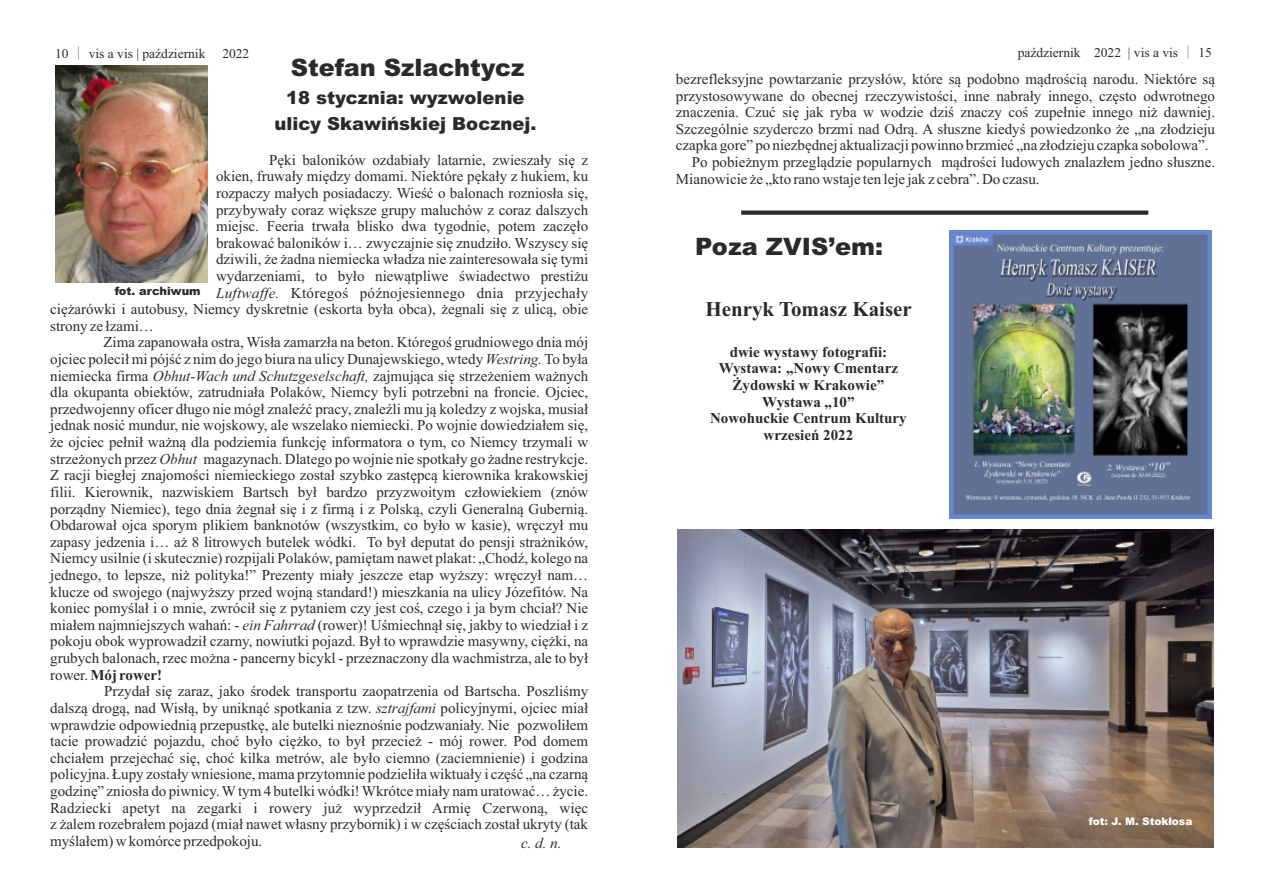
<style>
.page{position:relative;width:1263px;height:893px;background:#fff}
.page>*{position:absolute;margin:0;border:0;box-sizing:border-box;transform-origin:0 0}
.t1{font:900 24px "Arial";color:#2b2a29}
.t2{font:700 21px "Times New Roman";color:#2b2a29}
.t3{font:900 18px/25.3px "Arial";color:#2b2a29;text-align:center}
.t4{font:15px "Times New Roman";color:#2b2a29}
.t5{font:700 15px/16.6px "Times New Roman";color:#2b2a29;text-align:center}
.t6{font:15px "Times New Roman";letter-spacing:.02em;color:#2b2a29}
.t7{font:italic 15px "Times New Roman";color:#2b2a29}
.t8{font:13.5px "Times New Roman";color:#2b2a29}
.t9{font:900 11.4px "Arial";color:#2b2a29}
.t10{font:900 10.5px "Arial";color:#fefefe}
.s1{font-family:"Adobe Fangsong Std"}
.s2{font-style:italic}
.s3{font-weight:400}
</style>
<div class="page">
<img style="left:56px;top:65px;width:152px;height:218px">
<div style="left:741px;top:210px;width:407px;height:5px;background:#2b2a29"></div>
<img style="left:950px;top:230px;width:261px;height:288px">
<img style="left:677px;top:529px;width:537px;height:318px">
<p class="t8" style="left:55px;top:48px;width:196px">10 <span class="s1">│</span> vis a vis | październik 2022</p>
<p class="t8" style="left:1018px;top:48px;width:196px">październik 2022 | vis a vis <span class="s1">│</span> 15</p>
<h1 class="t1" style="left:291px;top:59px;width:235px">Stefan Szlachtycz</h1>
<p class="t3" style="left:275px;top:87px;width:263px">18 stycznia: wyzwolenie ulicy Skawińskiej Bocznej.</p>
<p class="t4" style="left:676px;top:74px;width:541px">bezrefleksyjne powtarzanie przysłów, które są podobno mądrością narodu. Niektóre są</p>
<p class="t4" style="left:676px;top:90px;width:541px">przystosowywane do obecnej rzeczywistości, inne nabrały innego, często odwrotnego</p>
<p class="t4" style="left:676px;top:107px;width:541px">znaczenia. Czuć się jak ryba w wodzie dziś znaczy coś zupełnie innego niż dawniej.</p>
<p class="t4" style="left:676px;top:123px;width:541px">Szczególnie szyderczo brzmi nad Odrą. A słuszne kiedyś powiedzonko że „na złodzieju</p>
<p class="t4" style="left:676px;top:140px;width:534px">czapka gore” po niezbędnej aktualizacji powinno brzmieć „na złodzieju czapka sobolowa”.</p>
<p class="t4" style="left:692px;top:157px;width:525px">Po pobieżnym przeglądzie popularnych mądrości ludowych znalazłem jedno słuszne.</p>
<p class="t4" style="left:676px;top:173px;width:365px">Mianowicie że „kto rano wstaje ten leje jak z cebra”. Do czasu.</p>
<p class="t4" style="left:269px;top:154px;width:321px">Pęki baloników ozdabiały latarnie, zwieszały się z</p>
<p class="t4" style="left:216px;top:171px;width:374px">okien, fruwały między domami. Niektóre pękały z hukiem, ku</p>
<p class="t4" style="left:216px;top:187px;width:374px">rozpaczy małych posiadaczy. Wieść o balonach rozniosła się,</p>
<p class="t4" style="left:216px;top:204px;width:374px">przybywały coraz większe grupy maluchów z coraz dalszych</p>
<p class="t4" style="left:216px;top:221px;width:374px">miejsc. Feeria trwała blisko dwa tygodnie, potem zaczęło</p>
<p class="t4" style="left:216px;top:237px;width:374px">brakować baloników i… zwyczajnie się znudziło. Wszyscy się</p>
<p class="t4" style="left:216px;top:254px;width:374px">dziwili, że żadna niemiecka władza nie zainteresowała się tymi</p>
<p class="t4" style="left:216px;top:271px;width:374px">wydarzeniami, to było niewątpliwe świadectwo prestiżu</p>
<p class="t6" style="left:216px;top:287px;width:374px"><span class="s2">Luftwaffe.</span> Któregoś późnojesiennego dnia przyjechały</p>
<p class="t4" style="left:50px;top:304px;width:539px">ciężarówki i autobusy, Niemcy dyskretnie (eskorta była obca), żegnali się z ulicą, obie</p>
<p class="t4" style="left:50px;top:320px;width:105px">strony ze łzami…</p>
<p class="t4" style="left:103px;top:337px;width:486px">Zima zapanowała ostra, Wisła zamarzła na beton. Któregoś grudniowego dnia mój</p>
<p class="t4" style="left:50px;top:354px;width:539px">ojciec polecił mi pójść z nim do jego biura na ulicy Dunajewskiego, wtedy <span class="s2">Westring.</span>To była</p>
<p class="t4" style="left:50px;top:370px;width:539px">niemiecka firma <span class="s2">Obhut-Wach und Schutzgeselschaft,</span> zajmująca się strzeżeniem ważnych</p>
<p class="t4" style="left:50px;top:387px;width:539px">dla okupanta obiektów, zatrudniała Polaków, Niemcy byli potrzebni na froncie. Ojciec,</p>
<p class="t4" style="left:50px;top:403px;width:539px">przedwojenny oficer długo nie mógł znaleźć pracy, znaleźli mu ją koledzy z wojska, musiał</p>
<p class="t4" style="left:50px;top:420px;width:539px">jednak nosić mundur, nie wojskowy, ale wszelako niemiecki. Po wojnie dowiedziałem się,</p>
<p class="t4" style="left:50px;top:437px;width:539px">że ojciec pełnił ważną dla podziemia funkcję informatora o tym, co Niemcy trzymali w</p>
<p class="t4" style="left:50px;top:453px;width:539px">strzeżonych przez <span class="s2">Obhut</span> magazynach. Dlatego po wojnie nie spotkały go żadne restrykcje.</p>
<p class="t4" style="left:50px;top:470px;width:539px">Z racji biegłej znajomości niemieckiego został szybko zastępcą kierownika krakowskiej</p>
<p class="t4" style="left:50px;top:487px;width:539px">filii. Kierownik, nazwiskiem Bartsch był bardzo przyzwoitym człowiekiem (znów</p>
<p class="t4" style="left:50px;top:503px;width:539px">porządny Niemiec), tego dnia żegnał się i z firmą i z Polską, czyli Generalną Gubernią.</p>
<p class="t4" style="left:50px;top:520px;width:539px">Obdarował ojca sporym plikiem banknotów (wszystkim, co było w kasie), wręczył mu</p>
<p class="t4" style="left:50px;top:536px;width:539px">zapasy jedzenia i… aż 8 litrowych butelek wódki. To był deputat do pensji strażników,</p>
<p class="t4" style="left:50px;top:553px;width:539px">Niemcy usilnie (i skutecznie) rozpijali Polaków, pamiętam nawet plakat: „Chodź, kolego na</p>
<p class="t4" style="left:50px;top:570px;width:539px">jednego, to lepsze, niż polityka!” Prezenty miały jeszcze etap wyższy: wręczył nam…</p>
<p class="t4" style="left:50px;top:586px;width:539px">klucze od swojego (najwyższy przed wojną standard!) mieszkania na ulicy Józefitów. Na</p>
<p class="t4" style="left:50px;top:603px;width:539px">koniec pomyślał i o mnie, zwrócił się z pytaniem czy jest coś, czego i ja bym chciał? Nie</p>
<p class="t4" style="left:50px;top:619px;width:539px">miałem najmniejszych wahań: - <span class="s2">ein Fahrrad</span> (rower)! Uśmiechnął się, jakby to wiedział i z</p>
<p class="t4" style="left:50px;top:636px;width:539px">pokoju obok wyprowadził czarny, nowiutki pojazd. Był to wprawdzie masywny, ciężki, na</p>
<p class="t4" style="left:50px;top:653px;width:539px">grubych balonach, rzec można - pancerny bicykl - przeznaczony dla wachmistrza, ale to był</p>
<p class="t5" style="left:50px;top:668px;width:114px"><span class="s3">rower.</span> Mój rower!</p>
<p class="t4" style="left:104px;top:686px;width:485px">Przydał się zaraz, jako środek transportu zaopatrzenia od Bartscha. Poszliśmy</p>
<p class="t4" style="left:50px;top:702px;width:539px">dalszą drogą, nad Wisłą, by uniknąć spotkania z tzw. <span class="s2">sztrajfami</span> policyjnymi, ojciec miał</p>
<p class="t4" style="left:50px;top:719px;width:539px">wprawdzie odpowiednią przepustkę, ale butelki nieznośnie podzwaniały. Nie pozwoliłem</p>
<p class="t4" style="left:50px;top:736px;width:539px">tacie prowadzić pojazdu, choć było ciężko, to był przecież - mój rower. Pod domem</p>
<p class="t4" style="left:50px;top:752px;width:539px">chciałem przejechać się, choć kilka metrów, ale było ciemno (zaciemnienie) i godzina</p>
<p class="t4" style="left:50px;top:769px;width:539px">policyjna. Łupy zostały wniesione, mama przytomnie podzieliła wiktuały i część „na czarną</p>
<p class="t4" style="left:50px;top:786px;width:539px">godzinę” zniosła do piwnicy. Wtym 4 butelki wódki! Wkrótce miały nam uratować… życie.</p>
<p class="t4" style="left:50px;top:802px;width:539px">Radziecki apetyt na zegarki i rowery już wyprzedził Armię Czerwoną, więc</p>
<p class="t4" style="left:50px;top:819px;width:539px">z żalem rozebrałem pojazd (miał nawet własny przybornik) i w częściach został ukryty (tak</p>
<p class="t4" style="left:50px;top:835px;width:214px">myślałem) w komórce przedpokoju.</p>
<h1 class="t1" style="left:695px;top:238px;width:189px">Poza ZVIS’em:</h1>
<p class="t9" style="left:115px;top:287px;width:87px">fot. archiwum</p>
<h2 class="t2" style="left:705px;top:301px;width:208px">Henryk Tomasz Kaiser</h2>
<p class="t5" style="left:710px;top:345px;width:198px">dwie wystawy fotografii:<br>Wystawa: „Nowy Cmentarz<br>Żydowski w Krakowie”<br>Wystawa „10”<br>Nowohuckie Centrum Kultury wrzesień 2022</p>
<p class="t10" style="left:1089px;top:818px;width:105px">fot: J. M. Stokłosa</p>
<p class="t7" style="left:521px;top:837px;width:42px">c. d. n.</p>
</div>
